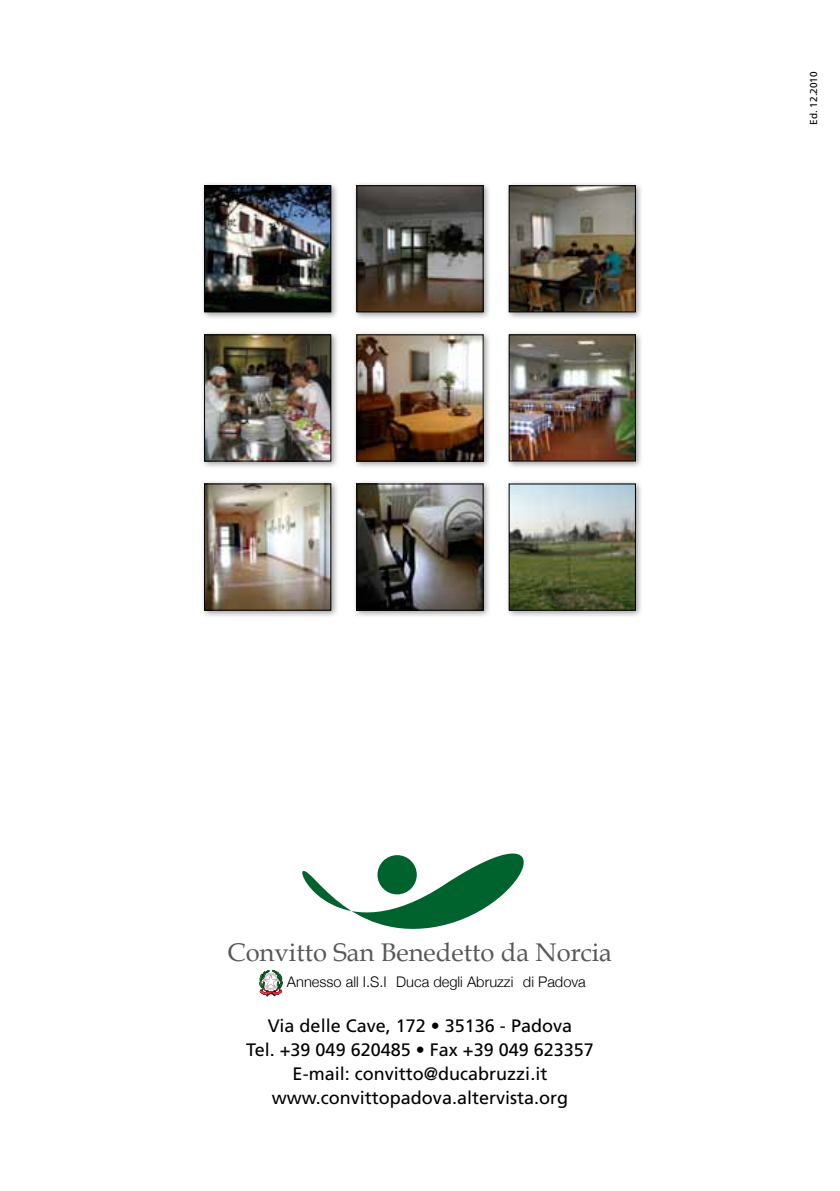
<style>
.page{position:relative;width:840px;height:1191px;background:#fff}
.page>*{position:absolute;margin:0;border:0;box-sizing:border-box;transform-origin:0 0}
.t1{font:25.6px "Book Antiqua";color:#58585a}
.t2{font:18px/24px "Frutiger";color:#000;text-align:center}
.t3{font:300 14.6px "Helvetica Neue";color:#000}
.t4{font:10px "Frutiger";color:#000}
</style>
<div class="page">
<div style="left:200px;top:181px;width:139px;height:139px;background:#000;opacity:.4"></div>
<img style="left:206px;top:187px;width:123px;height:123px">
<div style="left:204px;top:185px;width:127px;height:127px;border:1px solid #000"></div>
<div style="left:200px;top:330px;width:139px;height:139px;background:#000;opacity:.4"></div>
<img style="left:206px;top:336px;width:123px;height:123px">
<div style="left:204px;top:334px;width:127px;height:127px;border:1px solid #000"></div>
<div style="left:200px;top:479px;width:139px;height:139px;background:#000;opacity:.4"></div>
<img style="left:206px;top:486px;width:123px;height:122px">
<div style="left:204px;top:484px;width:127px;height:126px;border:1px solid #000"></div>
<div style="left:352px;top:181px;width:139px;height:139px;background:#000;opacity:.4"></div>
<img style="left:358px;top:187px;width:123px;height:123px">
<div style="left:356px;top:185px;width:127px;height:127px;border:1px solid #000"></div>
<div style="left:352px;top:330px;width:139px;height:139px;background:#000;opacity:.4"></div>
<img style="left:358px;top:336px;width:123px;height:123px">
<div style="left:356px;top:334px;width:127px;height:127px;border:1px solid #000"></div>
<div style="left:352px;top:479px;width:139px;height:139px;background:#000;opacity:.4"></div>
<img style="left:358px;top:486px;width:123px;height:122px">
<div style="left:356px;top:484px;width:127px;height:126px;border:1px solid #000"></div>
<div style="left:504px;top:181px;width:139px;height:139px;background:#000;opacity:.4"></div>
<img style="left:510px;top:187px;width:123px;height:123px">
<div style="left:508px;top:185px;width:127px;height:127px;border:1px solid #000"></div>
<div style="left:504px;top:330px;width:139px;height:139px;background:#000;opacity:.4"></div>
<img style="left:510px;top:336px;width:123px;height:123px">
<div style="left:508px;top:334px;width:127px;height:127px;border:1px solid #000"></div>
<div style="left:504px;top:479px;width:139px;height:139px;background:#000;opacity:.4"></div>
<img style="left:510px;top:486px;width:123px;height:122px">
<div style="left:508px;top:484px;width:127px;height:126px;border:1px solid #000"></div>
<svg style="left:302px;top:853px;width:222px;height:76px"></svg>
<svg style="left:259px;top:969px;width:24px;height:27px"></svg>
<p class="t4" style="left:807px;top:125px;width:55px;rotate:-90deg">Ed. 12.2010</p>
<h1 class="t1" style="left:227px;top:936px;width:385px">Convitto San Benedetto da Norcia</h1>
<p class="t3" style="left:287px;top:973px;width:300px">Annesso allíI.S.I ìDuca degli Abruzziî di Padova</p>
<p class="t2" style="left:246px;top:1014px;width:349px">Via delle Cave, 172 • 35136 - Padova<br>Tel. +39 049 620485 • Fax +39 049 623357<br>E-mail: convitto@ducabruzzi.it www.convittopadova.altervista.org</p>
</div>
